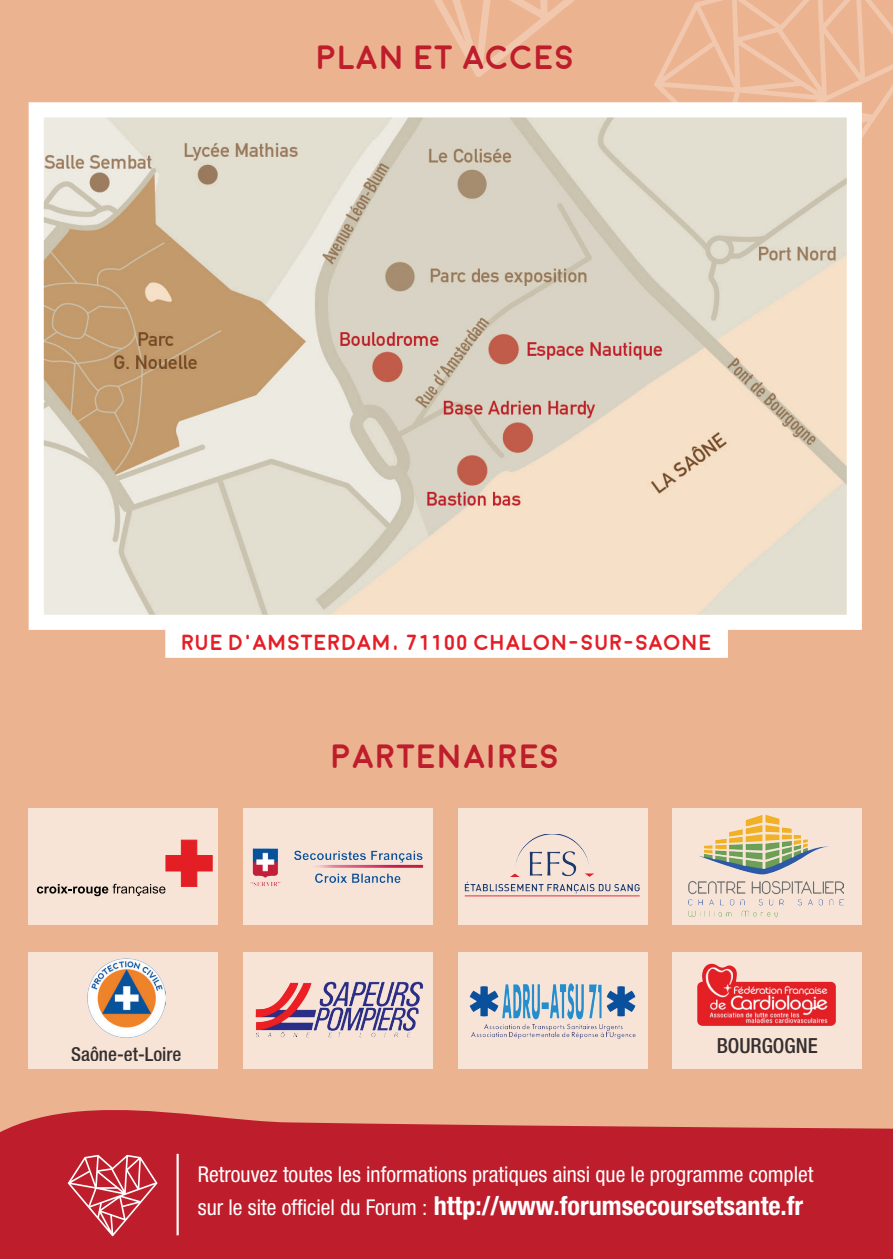
<style>
.page{position:relative;width:893px;height:1259px;background:#ecb390}
.page>*{position:absolute;margin:0;border:0;box-sizing:border-box;transform-origin:0 0}
.t1{font:700 33.6px "Moon";color:#be1d2c}
.t2{font:700 condensed 26.1px "Helvetica Neue";color:#fff}
.t3{font:condensed 21.9px "Helvetica Neue";color:#fff}
.t4{font:700 21.9px "Moon";color:#e41e25}
.t5{font:500 condensed 20.7px "Helvetica Neue";color:#231f20}
.t6{font:500 condensed 19.2px "Helvetica Neue";color:#231f20}
.s1{font-weight:400;font-size:21.9px}
</style>
<div class="page">
<div style="left:29px;top:952px;width:189px;height:116px;background:#f8e4d7"></div>
<div style="left:29px;top:808px;width:189px;height:116px;background:#f8e4d7"></div>
<div style="left:458px;top:952px;width:189px;height:116px;background:#f8e4d7"></div>
<div style="left:458px;top:808px;width:189px;height:116px;background:#f8e4d7"></div>
<div style="left:243px;top:952px;width:190px;height:116px;background:#f8e4d7"></div>
<div style="left:243px;top:808px;width:190px;height:116px;background:#f8e4d7"></div>
<div style="left:672px;top:952px;width:190px;height:116px;background:#f8e4d7"></div>
<div style="left:672px;top:808px;width:190px;height:116px;background:#f8e4d7"></div>
<svg style="left:37px;top:840px;width:175px;height:56px"></svg>
<img style="left:465px;top:834px;width:175px;height:63px">
<img style="left:689px;top:814px;width:154px;height:104px">
<img style="left:697px;top:963px;width:139px;height:63px">
<img style="left:255px;top:981px;width:168px;height:56px">
<img style="left:87px;top:958px;width:78px;height:79px">
<svg style="left:0;top:1110px;width:893px;height:149px;background:#c22a35"></svg>
<hr style="left:177px;top:1153px;width:2px;height:82px;background:#fff">
<svg style="left:68px;top:1154px;width:90px;height:82px;background:#c94652"></svg>
<svg style="left:434px;top:0;width:141px;height:77px"></svg>
<svg style="left:654px;top:0;width:239px;height:138px"></svg>
<img style="left:45px;top:118px;width:801px;height:496px">
<div style="left:29px;top:102px;width:833px;height:528px;border:15px solid #fff"></div>
<div style="left:165px;top:625px;width:563px;height:33px;background:#fff"></div>
<img style="left:469px;top:983px;width:167px;height:56px">
<img style="left:250px;top:848px;width:174px;height:39px">
<h1 class="t1" style="left:316px;top:41px;width:260px">PLAN ET ACCES</h1>
<p class="t4" style="left:182px;top:632px;width:532px">RUE D’AMSTERDAM, 71100 CHALON-SUR-SAONE</p>
<h1 class="t1" style="left:331px;top:739px;width:230px">PARTENAIRES</h1>
<p class="t6" style="left:71px;top:1042px;width:112px">Saône-et-Loire</p>
<p class="t5" style="left:717px;top:1033px;width:103px">BOURGOGNE</p>
<p class="t3" style="left:198px;top:1161px;width:617px">Retrouvez toutes les informations pratiques ainsi que le programme complet</p>
<p class="t2" style="left:198px;top:1189px;width:607px"><span class="s1">sur le site officiel du Forum :</span> http://www.forumsecoursetsante.fr</p>
</div>
